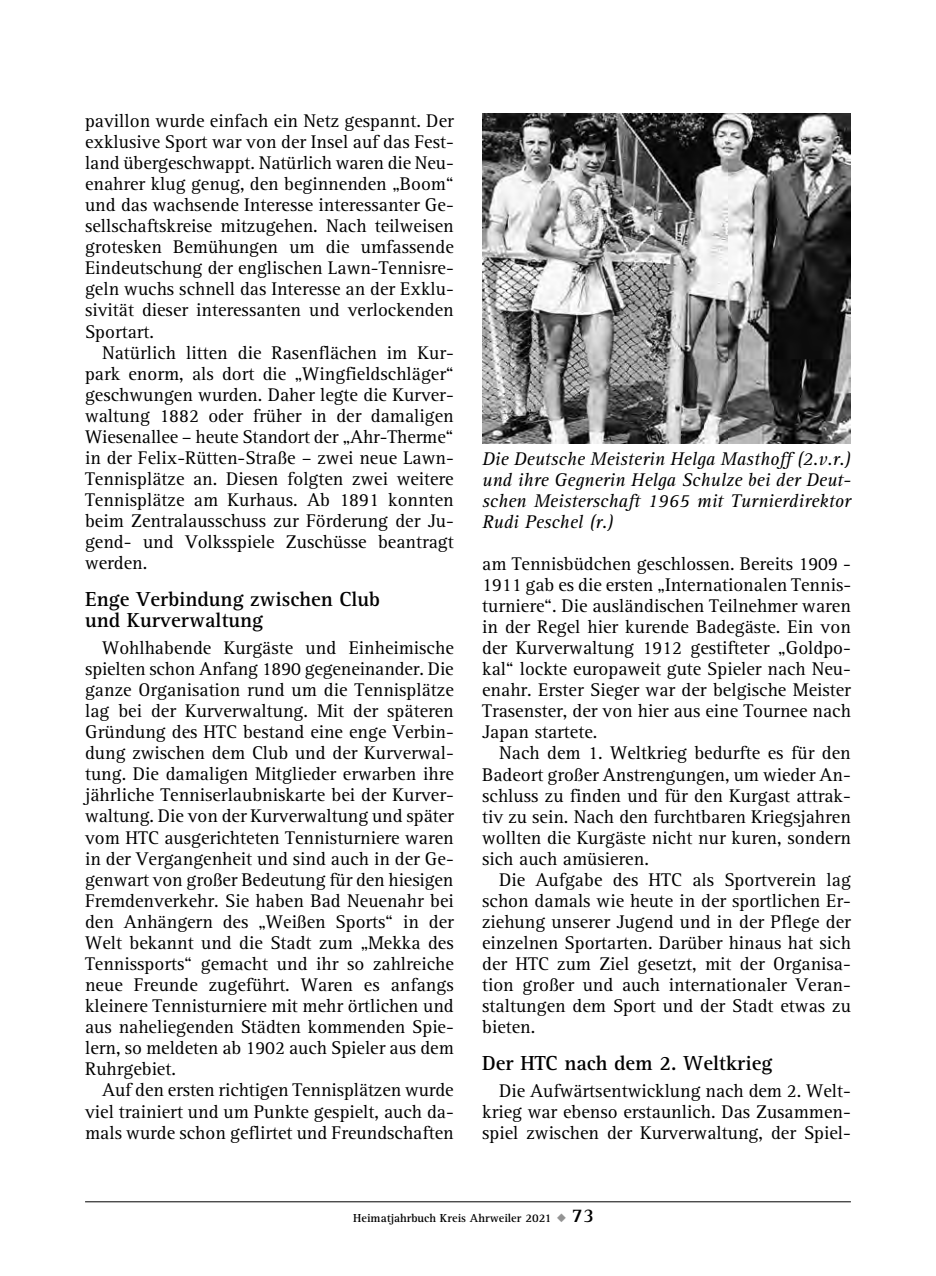
<style>
.page{position:relative;width:936px;height:1276px;background:#fff}
.page>*{position:absolute;margin:0;border:0;box-sizing:border-box;transform-origin:0 0}
.t1{font:700 21px/21px "AT Rotis Serif";color:#000}
.t2{font:19px/21px "AT Rotis Serif";color:#000;text-align:justify}
.t3{font:italic 19px/21px "AT Rotis Serif";color:#000;text-align:justify}
.t4{font:700 12px "AT Rotis Serif";color:#000}
.s1{color:#939393}
.s2{font-size:20px}
</style>
<div class="page">
<hr style="left:85px;top:1201px;width:765px;height:1px;background:#000">
<img style="left:482px;top:113px;width:368px;height:330px">
<p class="t2" style="left:85px;top:111px;width:370px">pavillon wurde einfach ein Netz gespannt. Der exklusive Sport war von der Insel auf das Fest&shy;land übergeschwappt. Natürlich waren die Neu&shy;enahrer klug genug, den beginnenden „Boom“ und das wachsende Interesse interessanter Ge&shy;sellschaftskreise mitzugehen. Nach teilweisen grotesken Bemühungen um die umfassende Eindeutschung der englischen Lawn-Tennisre&shy;geln wuchs schnell das Interesse an der Exklu&shy;sivität dieser interessanten und verlockenden Sportart.</p>
<p class="t2" style="left:85px;top:342px;width:370px;text-indent:17px">Natürlich litten die Rasenflächen im Kur&shy;park enorm, als dort die „Wingfieldschläger“ geschwungen wurden. Daher legte die Kurver&shy;waltung 1882 oder früher in der damaligen Wiesenallee – heute Standort der „Ahr-Therme“ in der Felix-Rütten-Straße – zwei neue Lawn-Tennisplätze an. Diesen folgten zwei weitere Tennisplätze am Kurhaus. Ab 1891 konnten beim Zentralausschuss zur Förderung der Ju&shy;gend- und Volksspiele Zuschüsse beantragt werden.</p>
<p class="t1" style="left:85px;top:589px;width:296px">Enge Verbindung zwischen Club und Kurverwaltung</p>
<p class="t2" style="left:85px;top:637px;width:370px;text-indent:17px">Wohlhabende Kurgäste und Einheimische spielten schon Anfang 1890 gegeneinander. Die ganze Organisation rund um die Tennisplätze lag bei der Kurverwaltung. Mit der späteren Gründung des HTC bestand eine enge Verbin&shy;dung zwischen dem Club und der Kurverwal&shy;tung. Die damaligen Mitglieder erwarben ihre jährliche Tenniserlaubniskarte bei der Kurver&shy;waltung. Die von der Kurverwaltung und später vom HTC ausgerichteten Tennisturniere waren in der Vergangenheit und sind auch in der Ge&shy;genwart von großer Bedeutung für den hiesigen Fremdenverkehr. Sie haben Bad Neuenahr bei den Anhängern des „Weißen Sports“ in der Welt bekannt und die Stadt zum „Mekka des Tennissports“ gemacht und ihr so zahlreiche neue Freunde zugeführt. Waren es anfangs kleinere Tennisturniere mit mehr örtlichen und aus naheliegenden Städten kommenden Spie&shy;lern, so meldeten ab 1902 auch Spieler aus dem Ruhrgebiet.</p>
<p class="t2" style="left:85px;top:1080px;width:370px;text-indent:17px">Auf den ersten richtigen Tennisplätzen wurde viel trainiert und um Punkte gespielt, auch da&shy;mals wurde schon geflirtet und Freundschaften</p>
<p class="t3" style="left:482px;top:448px;width:370px">Die Deutsche Meisterin Helga Masthoff (2.v.r.) und ihre Gegnerin Helga Schulze bei der Deut&shy;schen Meisterschaft 1965 mit Turnierdirektor Rudi Peschel (r.)</p>
<p class="t2" style="left:482px;top:553px;width:370px">am Tennisbüdchen geschlossen. Bereits 1909 - 1911 gab es die ersten „Internationalen Tennis&shy;turniere“. Die ausländischen Teilnehmer waren in der Regel hier kurende Badegäste. Ein von der Kurverwaltung 1912 gestifteter „Goldpo&shy;kal“ lockte europaweit gute Spieler nach Neu&shy;enahr. Erster Sieger war der belgische Meister Trasenster, der von hier aus eine Tournee nach Japan startete.</p>
<p class="t2" style="left:482px;top:743px;width:370px;text-indent:17px">Nach dem 1. Weltkrieg bedurfte es für den Badeort großer Anstrengungen, um wieder An&shy;schluss zu finden und für den Kurgast attrak&shy;tiv zu sein. Nach den furchtbaren Kriegsjahren wollten die Kurgäste nicht nur kuren, sondern sich auch amüsieren.</p>
<p class="t2" style="left:482px;top:869px;width:370px;text-indent:17px">Die Aufgabe des HTC als Sportverein lag schon damals wie heute in der sportlichen Er&shy;ziehung unserer Jugend und in der Pflege der einzelnen Sportarten. Darüber hinaus hat sich der HTC zum Ziel gesetzt, mit der Organisa&shy;tion großer und auch internationaler Veran&shy;staltungen dem Sport und der Stadt etwas zu bieten.</p>
<p class="t1" style="left:482px;top:1053px;width:292px">Der HTC nach dem 2. Weltkrieg</p>
<p class="t2" style="left:482px;top:1080px;width:370px;text-indent:17px">Die Aufwärtsentwicklung nach dem 2. Welt&shy;krieg war ebenso erstaunlich. Das Zusammen&shy;spiel zwischen der Kurverwaltung, der Spiel-</p>
<p class="t4" style="left:353px;top:1210px;width:242px">Heimatjahrbuch Kreis Ahrweiler 2021 <span class="s1">◆</span> <span class="s2">73</span></p>
</div>
